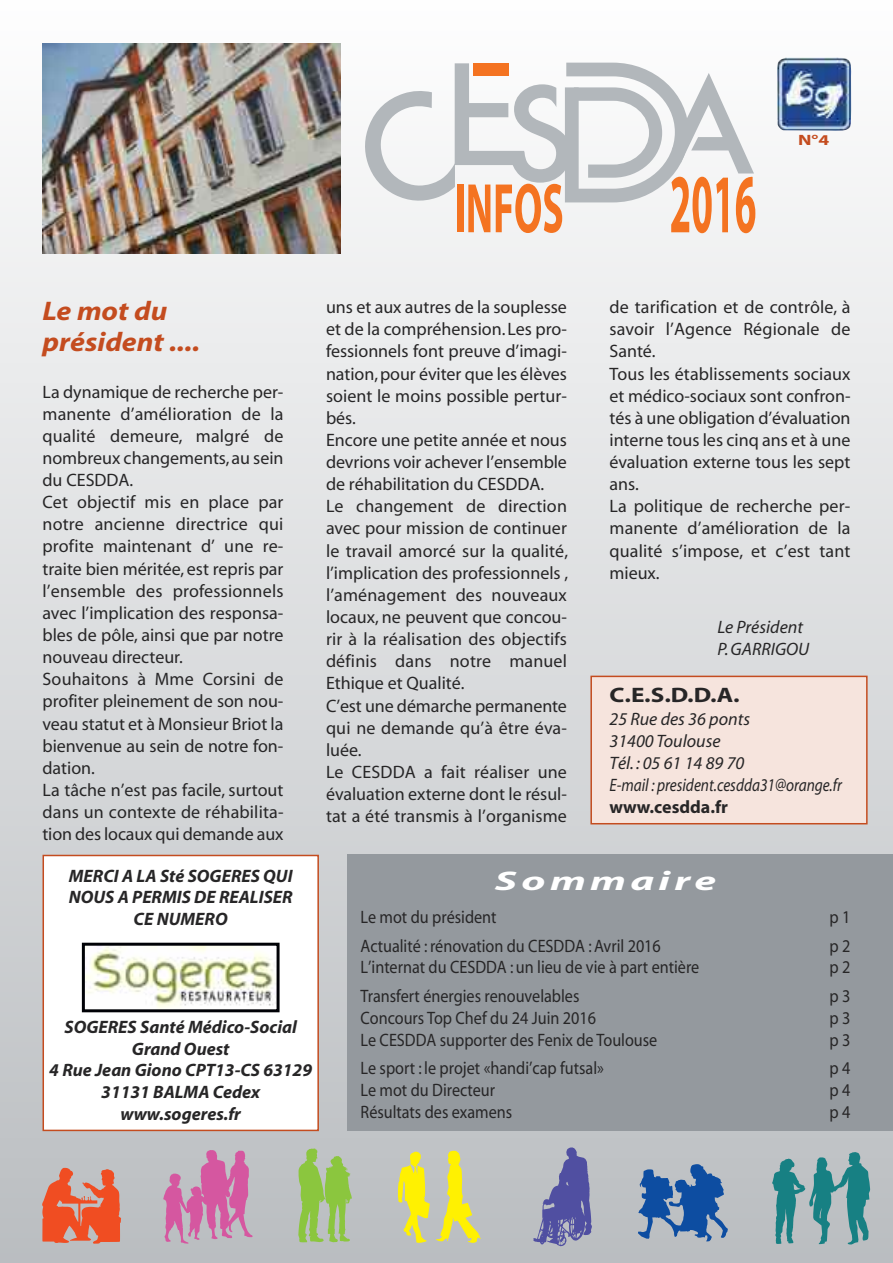
<style>
.page{position:relative;width:893px;height:1263px;background:#fff}
.page>*{position:absolute;margin:0;border:0;box-sizing:border-box;transform-origin:0 0}
.t1{font:italic 700 27px/31px "Myriad";color:#c44c1f;scale:1.1 1}
.t2{font:italic 700 27px "Myriad";letter-spacing:.1em;color:#fff;scale:1.6 1}
.t3{font:700 21px "Myriad";color:#272627;scale:1.2 1}
.t4{font:18px/22.2px "Myriad";color:#272627}
.t5{font:18px "Myriad";color:#272627;scale:.9 1}
.t6{font:italic 700 18px/21.6px "Myriad";color:#272627;text-align:center}
.t7{font:italic 18px/22.2px "Myriad";color:#272627}
.t8{font:700 18px "Myriad";color:#272627}
.t9{font:700 15px "Myriad";color:#c44c1f;scale:1.3 1}
</style>
<div class="page">
<div style="left:0;top:0;width:893px;height:1263px;background:linear-gradient(to bottom,#fdfdfd,#babcbf)"></div>
<svg style="left:365px;top:63px;width:390px;height:170px"></svg>
<svg style="left:298px;top:1148px;width:54px;height:94px;background:#9fc374"></svg>
<svg style="left:398px;top:1151px;width:32px;height:92px;background:#ded960"></svg>
<svg style="left:436px;top:1151px;width:45px;height:92px;background:#d4d17e"></svg>
<svg style="left:638px;top:1164px;width:90px;height:77px;background:#6083b1"></svg>
<svg style="left:772px;top:1152px;width:98px;height:92px;background:#6fa2a5"></svg>
<svg style="left:533px;top:1147px;width:59px;height:99px;background:#8384b1"></svg>
<svg style="left:42px;top:1168px;width:79px;height:76px;background:#de755a"></svg>
<svg style="left:163px;top:1150px;width:90px;height:93px;background:#c98bb1"></svg>
<img style="left:43px;top:43px;width:297px;height:211px">
<div style="left:347px;top:855px;width:546px;height:276px;background:#94999e"></div>
<img style="left:777px;top:57px;width:75px;height:74px">
<div style="left:592px;top:677px;width:274px;height:146px;background:#f6e4dd"></div>
<div style="left:590px;top:676px;width:278px;height:148px;border:2px solid #c44c1f"></div>
<div style="left:44px;top:856px;width:273px;height:274px;background:#fff"></div>
<div style="left:43px;top:855px;width:276px;height:276px;border:2px solid #c44c1f"></div>
<img style="left:86px;top:947px;width:190px;height:61px">
<div style="left:82px;top:943px;width:198px;height:69px;border:3px solid #000106"></div>
<p class="t9" style="left:798px;top:135px;width:26px">N°4</p>
<h1 class="t1" style="left:43px;top:298px;width:145px">Le mot du président ....</h1>
<p class="t4" style="left:43px;top:382px;width:243px">La dynamique de recherche per&shy;manente d’amélioration de la qualité demeure, malgré de nombreux changements,au sein du CESDDA.<br>Cet objectif mis en place par notre ancienne directrice qui profite maintenant d’ une re&shy;traite bien méritée, est repris par l’ensemble des professionnels avec l’implication des responsa&shy;bles de pôle, ainsi que par notre nouveau directeur.<br>Souhaitons à Mme Corsini de profiter pleinement de son nou&shy;veau statut et à Monsieur Briot la bienvenue au sein de notre fon&shy;dation.<br>La tâche n’est pas facile, surtout dans un contexte de réhabilita&shy;tion des locaux qui demande aux</p>
<p class="t6" style="left:69px;top:867px;width:225px">MERCI A LA Sté SOGERES QUI<br>NOUS A PERMIS DE REALISER<br>CE NUMERO</p>
<p class="t6" style="left:49px;top:1018px;width:264px">SOGERES Santé Médico-Social<br>Grand Ouest<br>4 Rue Jean Giono CPT13-CS 63129<br>31131 BALMA Cedex www.sogeres.fr</p>
<p class="t4" style="left:326px;top:298px;width:244px">uns et aux autres de la souplesse et de la compréhension. Les pro&shy;fessionnels font preuve d’imagi&shy;nation,pour éviter que les élèves soient le moins possible pertur&shy;bés.<br>Encore une petite année et nous devrions voir achever l’ensemble de réhabilitation du CESDDA.<br>Le changement de direction avec pour mission de continuer le travail amorcé sur la qualité, l’implication des professionnels , l’aménagement des nouveaux locaux, ne peuvent que concou&shy;rir à la réalisation des objectifs définis dans notre manuel<br>Ethique et Qualité.<br>C’est une démarche permanente qui ne demande qu’à être éva&shy;luée.<br>Le CESDDA a fait réaliser une évaluation externe dont le résul&shy;tat a été transmis à l’organisme</p>
<p class="t4" style="left:609px;top:298px;width:243px">de tarification et de contrôle, à savoir l’Agence Régionale de<br>Santé.<br>Tous les établissements sociaux et médico-sociaux sont confron&shy;tés à une obligation d’évaluation interne tous les cinq ans et à une évaluation externe tous les sept ans.<br>La politique de recherche per&shy;manente d’amélioration de la qualité s’impose, et c’est tant mieux.</p>
<p class="t7" style="left:717px;top:618px;width:93px">Le Président<br>P.GARRIGOU</p>
<p class="t3" style="left:609px;top:687px;width:110px">C.E.S.D.D.A.</p>
<p class="t7" style="left:609px;top:709px;width:234px">25 Rue des 36 ponts<br>31400 Toulouse<br>Tél. : 05 61 14 89 70<br>E-mail : president.cesdda31@orange.fr</p>
<p class="t8" style="left:609px;top:800px;width:120px">www.cesdda.fr</p>
<h1 class="t2" style="left:495px;top:871px;width:140px">Sommaire</h1>
<p class="t5" style="left:361px;top:910px;width:152px">Le mot du président</p>
<p class="t5" style="left:829px;top:910px;width:25px">p1</p>
<p class="t5" style="left:361px;top:939px;width:335px">Actualité :rénovation du CESDDA :Avril 2016</p>
<p class="t5" style="left:829px;top:939px;width:25px">p2</p>
<p class="t5" style="left:361px;top:961px;width:378px">L’internat du CESDDA : un lieu de vie à part entière</p>
<p class="t5" style="left:829px;top:961px;width:25px">p2</p>
<p class="t5" style="left:361px;top:989px;width:245px">Transfert énergies renouvelables</p>
<p class="t5" style="left:829px;top:989px;width:25px">p3</p>
<p class="t5" style="left:361px;top:1011px;width:263px">Concours Top Chef du 24 Juin 2016</p>
<p class="t5" style="left:829px;top:1011px;width:25px">p3</p>
<p class="t5" style="left:361px;top:1033px;width:331px">Le CESDDA supporter des Fenix de Toulouse</p>
<p class="t5" style="left:829px;top:1033px;width:25px">p3</p>
<p class="t5" style="left:361px;top:1061px;width:272px">Le sport : le projet «handi’cap futsal»</p>
<p class="t5" style="left:829px;top:1061px;width:25px">p4</p>
<p class="t5" style="left:361px;top:1083px;width:151px">Le mot du Directeur</p>
<p class="t5" style="left:829px;top:1083px;width:25px">p4</p>
<p class="t5" style="left:361px;top:1105px;width:170px">Résultats des examens</p>
<p class="t5" style="left:829px;top:1105px;width:25px">p4</p>
</div>
